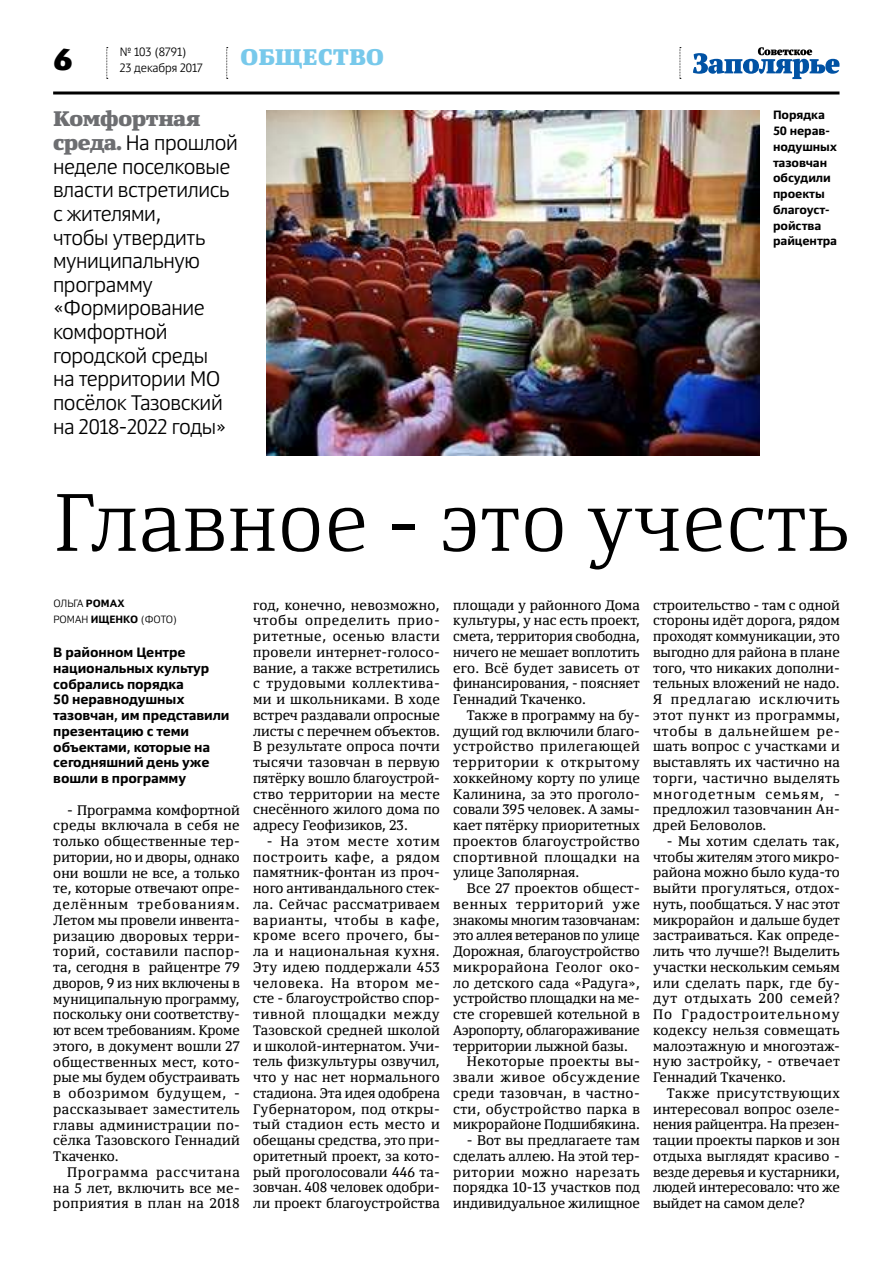
<style>
.page{position:relative;width:893px;height:1263px;background:#fff}
.page>*{position:absolute;margin:0;border:0;box-sizing:border-box;transform-origin:0 0}
.t1{font:300 81px "Yefimov Serif";letter-spacing:.005em;color:#000}
.t2{font:900 30px "Yefimov Sans";color:#000}
.t3{font:900 22.5px "Yefimov Serif";letter-spacing:.005em;color:#78c9eb}
.t4{font:300 21px/23.7px "Yefimov Sans";letter-spacing:-.015em;color:#000}
.t5{font:900 21px "Yefimov Serif";letter-spacing:-.015em;color:#6d6e71}
.t6{font:13.8px/15.8px "Yefimov Serif";letter-spacing:.005em;color:#000;text-align:justify}
.t7{font:13.8px "Yefimov Serif";letter-spacing:.03em;color:#000}
.t8{font:13.8px "Yefimov Serif";letter-spacing:-.015em;color:#000}
.t9{font:13.8px "Yefimov Serif";letter-spacing:.025em;color:#000}
.t10{font:13.8px "Yefimov Serif";letter-spacing:.04em;color:#000}
.t11{font:13.8px "Yefimov Serif";letter-spacing:.045em;color:#000}
.t12{font:13.8px "Yefimov Serif";letter-spacing:.06em;color:#000}
.t13{font:700 13.5px/15.8px "Yefimov Sans";letter-spacing:-.005em;color:#000}
.t14{font:700 12px/15.8px "Yefimov Sans";letter-spacing:-.005em;color:#000}
.t15{font:300 12px/15.8px "Yefimov Sans";letter-spacing:-.005em;color:#000}
.t16{font:300 10.5px/15.8px "Yefimov Sans";letter-spacing:-.005em;color:#000}
.s1{font-family:"Yefimov Serif";font-weight:900;color:#6d6e71}
.s2{font-weight:700}
</style>
<div class="page">
<svg style="left:106px;top:47px;width:2px;height:32px"></svg>
<svg style="left:679px;top:47px;width:2px;height:32px"></svg>
<svg style="left:226px;top:47px;width:2px;height:32px"></svg>
<hr style="left:53px;top:91px;width:786px;height:3px;background:#000">
<svg style="left:693px;top:47px;width:146px;height:32px"></svg>
<img style="left:267px;top:110px;width:493px;height:345px">
<h2 class="t2" style="left:53px;top:47px;width:21px">6</h2>
<p class="t15" style="left:120px;top:45px;width:84px">№ 103 (8791)<br>23 декабря 2017</p>
<h3 class="t3" style="left:240px;top:45px;width:146px">ОБЩЕСТВО</h3>
<h3 class="t5" style="left:53px;top:108px;width:149px">Комфортная</h3>
<h3 class="t4" style="left:53px;top:131px;width:186px"><span class="s1">среда.</span> На прошлой неделе поселковые власти встретились с жителями,<br>чтобы утвердить муниципальную программу «Формирование комфортной городской среды<br>на территории МО посёлок Тазовский на 2018-2022 годы»</h3>
<p class="t14" style="left:773px;top:107px;width:66px">Порядка<br>50 нерав&shy;нодушных тазовчан обсудили проекты благоуст&shy;ройства райцентра</p>
<h1 class="t1" style="left:53px;top:489px;width:798px">Главное - это учесть</h1>
<p class="t16" style="left:53px;top:596px;width:125px">ОЛЬГА <span class="s2">РОМАХ<br></span>РОМАН <span class="s2">ИЩЕНКО</span> (ФОТО)</p>
<p class="t13" style="left:53px;top:645px;width:178px">В районном Центре национальных культур собрались порядка<br>50 неравнодушных тазовчан, им представили презентацию с теми объектами, которые на сегодняшний день уже вошли в программу</p>
<p class="t6" style="left:53px;top:803px;width:188px;text-indent:14px">- Программа комфортной среды включала в себя не только общественные тер&shy;ритории, но и дворы, однако они вошли не все, а только те, которые отвечают опре&shy;делённым требованиям.<br>Летом мы провели инвента&shy;ризацию дворовых терри&shy;торий, составили паспор&shy;та, сегодня в райцентре 79 дворов, 9 из них включены в муниципальную программу, поскольку они соответству&shy;ют всем требованиям. Кроме этого, в документ вошли 27 общественных мест, кото&shy;рые мы будем обустраивать в обозримом будущем, - рассказывает заместитель главы администрации по&shy;сёлка Тазовского Геннадий Ткаченко.</p>
<p class="t6" style="left:53px;top:1165px;width:188px;text-indent:14px">Программа рассчитана на 5 лет, включить все ме&shy;роприятия в план на 2018</p>
<p class="t6" style="left:253px;top:598px;width:188px">год, конечно, невозможно, чтобы определить прио&shy;ритетные, осенью власти провели интернет-голосо&shy;вание, а также встретились с трудовыми коллектива&shy;ми и школьниками. В ходе встреч раздавали опросные листы с перечнем объектов.<br>В результате опроса почти тысячи тазовчан в первую пятёрку вошло благоустрой&shy;ство территории на месте снесённого жилого дома по адресу Геофизиков, 23.</p>
<p class="t6" style="left:253px;top:834px;width:188px;text-indent:14px">- На этом месте хотим построить кафе, а рядом памятник-фонтан из проч&shy;ного антивандального стек&shy;ла. Сейчас рассматриваем варианты, чтобы в кафе, кроме всего прочего, бы&shy;ла и национальная кухня.<br>Эту идею поддержали 453 человека. На втором ме&shy;сте - благоустройство спор&shy;тивной площадки между Тазовской средней школой и школой-интернатом. Учи&shy;тель физкультуры озвучил, что у нас нет нормального стадиона. Эта идея одобрена Губернатором, под откры&shy;тый стадион есть место и обещаны средства, это при&shy;оритетный проект, за кото&shy;рый проголосовали 446 та&shy;зовчан. 408 человек одобри&shy;ли проект благоустройства</p>
<p class="t6" style="left:453px;top:598px;width:188px">площади у районного Дома культуры, у нас есть проект, смета, территория свободна, ничего не мешает воплотить его. Всё будет зависеть от финансирования, - поясняет Геннадий Ткаченко.</p>
<p class="t6" style="left:453px;top:708px;width:188px;text-indent:14px">Также в программу на бу&shy;дущий год включили благо&shy;устройство прилегающей территории к открытому хоккейному корту по улице Калинина, за это проголо&shy;совали 395 человек. А замы&shy;кает пятёрку приоритетных проектов благоустройство спортивной площадки на улице Заполярная.</p>
<p class="t6" style="left:467px;top:881px;width:174px">Все 27 проектов общест-</p>
<p class="t12" style="left:453px;top:898px;width:188px">венных территорий уже</p>
<p class="t6" style="left:453px;top:913px;width:188px">знакомы многим тазовчанам:</p>
<p class="t6" style="left:453px;top:929px;width:188px">это аллея ветеранов по улице</p>
<p class="t6" style="left:453px;top:944px;width:188px">Дорожная, благоустройство</p>
<p class="t10" style="left:453px;top:961px;width:188px">микрорайона Геолог око-</p>
<p class="t6" style="left:453px;top:976px;width:188px">ло детского сада «Радуга»,</p>
<p class="t6" style="left:453px;top:992px;width:188px">устройство площадки на ме-</p>
<p class="t6" style="left:453px;top:1007px;width:188px">сте сгоревшей котельной в</p>
<p class="t8" style="left:453px;top:1024px;width:188px">Аэропорту, облагораживание</p>
<p class="t6" style="left:453px;top:1039px;width:176px">территории лыжной базы.</p>
<p class="t7" style="left:467px;top:1055px;width:174px">Некоторые проекты вы-</p>
<p class="t11" style="left:453px;top:1071px;width:188px">звали живое обсуждение</p>
<p class="t7" style="left:453px;top:1087px;width:188px">среди тазовчан, в частно-</p>
<p class="t9" style="left:453px;top:1103px;width:188px">сти, обустройство парка в</p>
<p class="t6" style="left:453px;top:1118px;width:188px">микрорайоне Подшибякина.</p>
<p class="t6" style="left:453px;top:1133px;width:188px;text-indent:14px">- Вот вы предлагаете там сделать аллею. На этой тер&shy;ритории можно нарезать порядка 10-13 участков под индивидуальное жилищное</p>
<p class="t6" style="left:653px;top:598px;width:188px">строительство - там с одной стороны идёт дорога, рядом проходят коммуникации, это выгодно для района в плане того, что никаких дополни&shy;тельных вложений не надо.<br>Я предлагаю исключить этот пункт из программы, чтобы в дальнейшем ре&shy;шать вопрос с участками и выставлять их частично на торги, частично выделять многодетным семьям, - предложил тазовчанин Ан&shy;дрей Беловолов.</p>
<p class="t6" style="left:653px;top:834px;width:188px;text-indent:14px">- Мы хотим сделать так, чтобы жителям этого микро&shy;района можно было куда-то выйти прогуляться, отдох&shy;нуть, пообщаться. У нас этот микрорайон и дальше будет застраиваться. Как опреде&shy;лить что лучше?! Выделить участки нескольким семьям или сделать парк, где бу&shy;дут отдыхать 200 семей?<br>По Градостроительному кодексу нельзя совмещать малоэтажную и многоэтаж&shy;ную застройку, - отвечает Геннадий Ткаченко.</p>
<p class="t6" style="left:653px;top:1086px;width:188px;text-indent:14px">Также присутствующих интересовал вопрос озеле&shy;нения райцентра. На презен&shy;тации проекты парков и зон отдыха выглядят красиво - везде деревья и кустарники, людей интересовало: что же выйдет на самом деле?</p>
</div>
